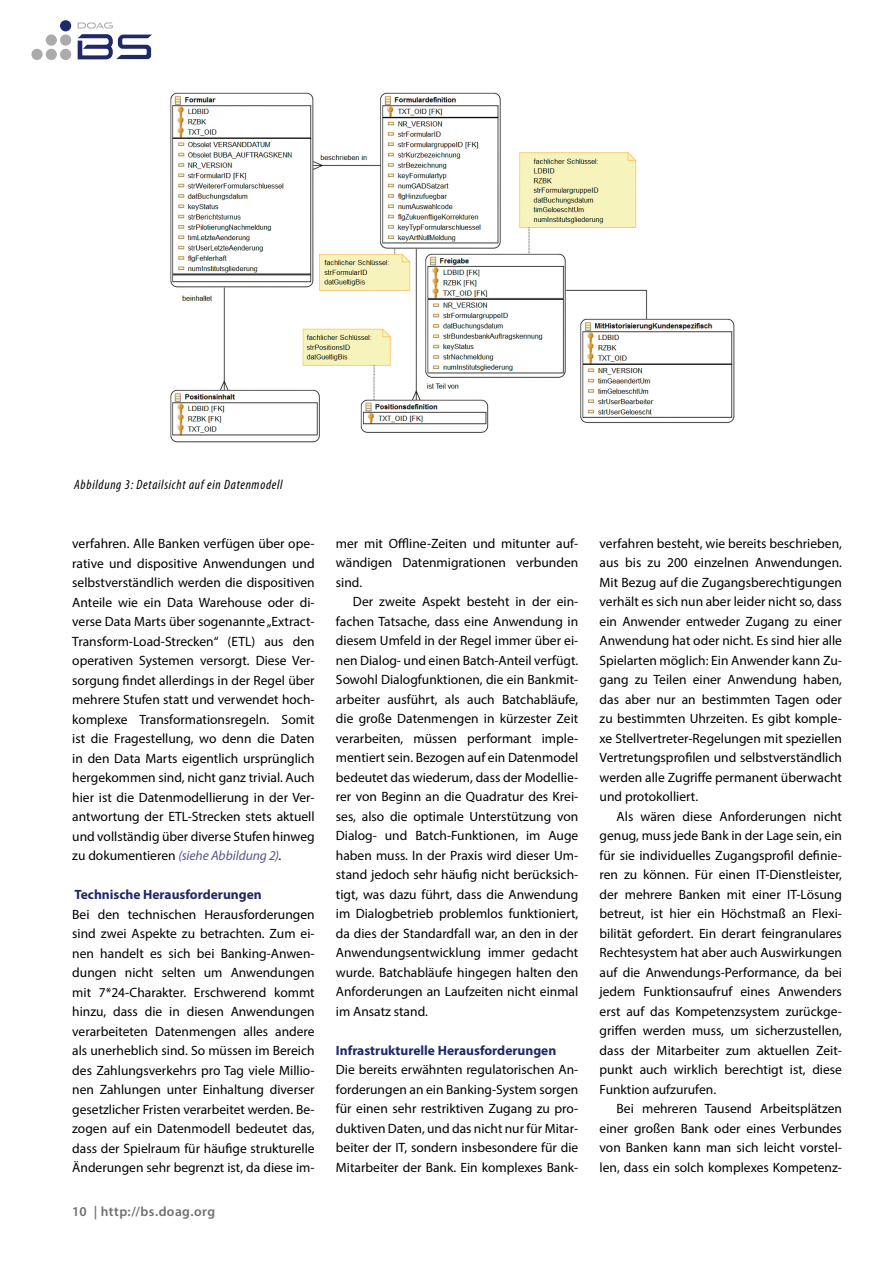
<style>
.page{position:relative;width:893px;height:1263px;background:#fff}
.page>*{position:absolute;margin:0;border:0;box-sizing:border-box;transform-origin:0 0}
.t1{font:13.5px/19.5px "Myriad Pro";color:#000;text-align:justify}
.t2{font:700 13.5px "Myriad Pro";color:#202967}
.t3{font:italic condensed 13.5px "Myriad Pro";letter-spacing:.05em;color:#000}
.t4{font:600 13.5px "Myriad Pro";letter-spacing:.03em;color:#706f6f}
.s1{font-style:italic;color:#57568c}
</style>
<div class="page">
<div style="left:60px;top:49px;width:11px;height:11px;background:#acabab;border-radius:50%"></div>
<div style="left:60px;top:20px;width:11px;height:11px;background:#202967;border-radius:50%"></div>
<div style="left:46px;top:34px;width:11px;height:12px;background:#acabab;border-radius:50%"></div>
<div style="left:60px;top:34px;width:11px;height:12px;background:#acabab;border-radius:50%"></div>
<div style="left:31px;top:49px;width:12px;height:11px;background:#acabab;border-radius:50%"></div>
<div style="left:46px;top:49px;width:11px;height:11px;background:#acabab;border-radius:50%"></div>
<svg style="left:78px;top:22px;width:74px;height:37px"></svg>
<img style="left:170px;top:92px;width:565px;height:351px">
<p class="t3" style="left:74px;top:476px;width:210px">Abbildung 3: Detailsicht auf ein Datenmodell</p>
<p class="t1" style="left:72px;top:534px;width:244px">verfahren. Alle Banken verfügen über ope&shy;rative und dispositive Anwendungen und selbstverständlich werden die dispositiven Anteile wie ein Data Warehouse oder di&shy;verse Data Marts über sogenannte „Extract-Transform-Load-Strecken“ (ETL) aus den operativen Systemen versorgt. Diese Ver&shy;sorgung findet allerdings in der Regel über mehrere Stufen statt und verwendet hoch&shy;komplexe Transformationsregeln. Somit ist die Fragestellung, wo denn die Daten in den Data Marts eigentlich ursprünglich hergekommen sind, nicht ganz trivial. Auch hier ist die Datenmodellierung in der Ver&shy;antwortung der ETL-Strecken stets aktuell und vollständig über diverse Stufen hinweg zu dokumentieren <span class="s1">(siehe Abbildung 2)</span>.</p>
<p class="t2" style="left:74px;top:886px;width:189px">Technische Herausforderungen</p>
<p class="t1" style="left:72px;top:904px;width:244px">Bei den technischen Herausforderungen sind zwei Aspekte zu betrachten. Zum ei&shy;nen handelt es sich bei Banking-Anwen&shy;dungen nicht selten um Anwendungen mit 7*24-Charakter. Erschwerend kommt hinzu, dass die in diesen Anwendungen verarbeiteten Datenmengen alles andere als unerheblich sind. So müssen im Bereich des Zahlungsverkehrs pro Tag viele Millio&shy;nen Zahlungen unter Einhaltung diverser gesetzlicher Fristen verarbeitet werden. Be&shy;zogen auf ein Datenmodell bedeutet das, dass der Spielraum für häufige strukturelle Änderungen sehr begrenzt ist, da diese im-</p>
<p class="t4" style="left:72px;top:1203px;width:144px">10 | http://bs.doag.org</p>
<p class="t1" style="left:336px;top:533px;width:244px">mer mit Offline-Zeiten und mitunter auf&shy;wändigen Datenmigrationen verbunden sind.</p>
<p class="t1" style="left:336px;top:592px;width:244px;text-indent:17px">Der zweite Aspekt besteht in der ein&shy;fachen Tatsache, dass eine Anwendung in diesem Umfeld in der Regel immer über ei&shy;nen Dialog- und einen Batch-Anteil verfügt.<br>Sowohl Dialogfunktionen, die ein Bankmit&shy;arbeiter ausführt, als auch Batchabläufe, die große Datenmengen in kürzester Zeit verarbeiten, müssen performant imple&shy;mentiert sein. Bezogen auf ein Datenmodel bedeutet das wiederum, dass der Modellie&shy;rer von Beginn an die Quadratur des Krei&shy;ses, also die optimale Unterstützung von Dialog- und Batch-Funktionen, im Auge haben muss. In der Praxis wird dieser Um&shy;stand jedoch sehr häufig nicht berücksich&shy;tigt, was dazu führt, dass die Anwendung im Dialogbetrieb problemlos funktioniert, da dies der Standardfall war, an den in der Anwendungsentwicklung immer gedacht wurde. Batchabläufe hingegen halten den Anforderungen an Laufzeiten nicht einmal im Ansatz stand.</p>
<p class="t2" style="left:336px;top:1041px;width:222px">Infrastrukturelle Herausforderungen</p>
<p class="t1" style="left:336px;top:1060px;width:244px">Die bereits erwähnten regulatorischen An&shy;forderungen an ein Banking-System sorgen für einen sehr restriktiven Zugang zu pro&shy;duktiven Daten, und das nicht nur für Mitar&shy;beiter der IT, sondern insbesondere für die Mitarbeiter der Bank. Ein komplexes Bank-</p>
<p class="t1" style="left:600px;top:533px;width:244px">verfahren besteht, wie bereits beschrieben, aus bis zu 200 einzelnen Anwendungen.<br>Mit Bezug auf die Zugangsberechtigungen verhält es sich nun aber leider nicht so, dass ein Anwender entweder Zugang zu einer Anwendung hat oder nicht. Es sind hier alle Spielarten möglich: Ein Anwender kann Zu&shy;gang zu Teilen einer Anwendung haben, das aber nur an bestimmten Tagen oder zu bestimmten Uhrzeiten. Es gibt komple&shy;xe Stellvertreter-Regelungen mit speziellen Vertretungsprofilen und selbstverständlich werden alle Zugriffe permanent überwacht und protokolliert.</p>
<p class="t1" style="left:600px;top:806px;width:244px;text-indent:17px">Als wären diese Anforderungen nicht genug, muss jede Bank in der Lage sein, ein für sie individuelles Zugangsprofil definie&shy;ren zu können. Für einen IT-Dienstleister, der mehrere Banken mit einer IT-Lösung betreut, ist hier ein Höchstmaß an Flexi&shy;bilität gefordert. Ein derart feingranulares Rechtesystem hat aber auch Auswirkungen auf die Anwendungs-Performance, da bei jedem Funktionsaufruf eines Anwenders erst auf das Kompetenzsystem zurückge&shy;griffen werden muss, um sicherzustellen, dass der Mitarbeiter zum aktuellen Zeit&shy;punkt auch wirklich berechtigt ist, diese Funktion aufzurufen.</p>
<p class="t1" style="left:600px;top:1099px;width:244px;text-indent:17px">Bei mehreren Tausend Arbeitsplätzen einer großen Bank oder eines Verbundes von Banken kann man sich leicht vorstel&shy;len, dass ein solch komplexes Kompetenz-</p>
</div>
